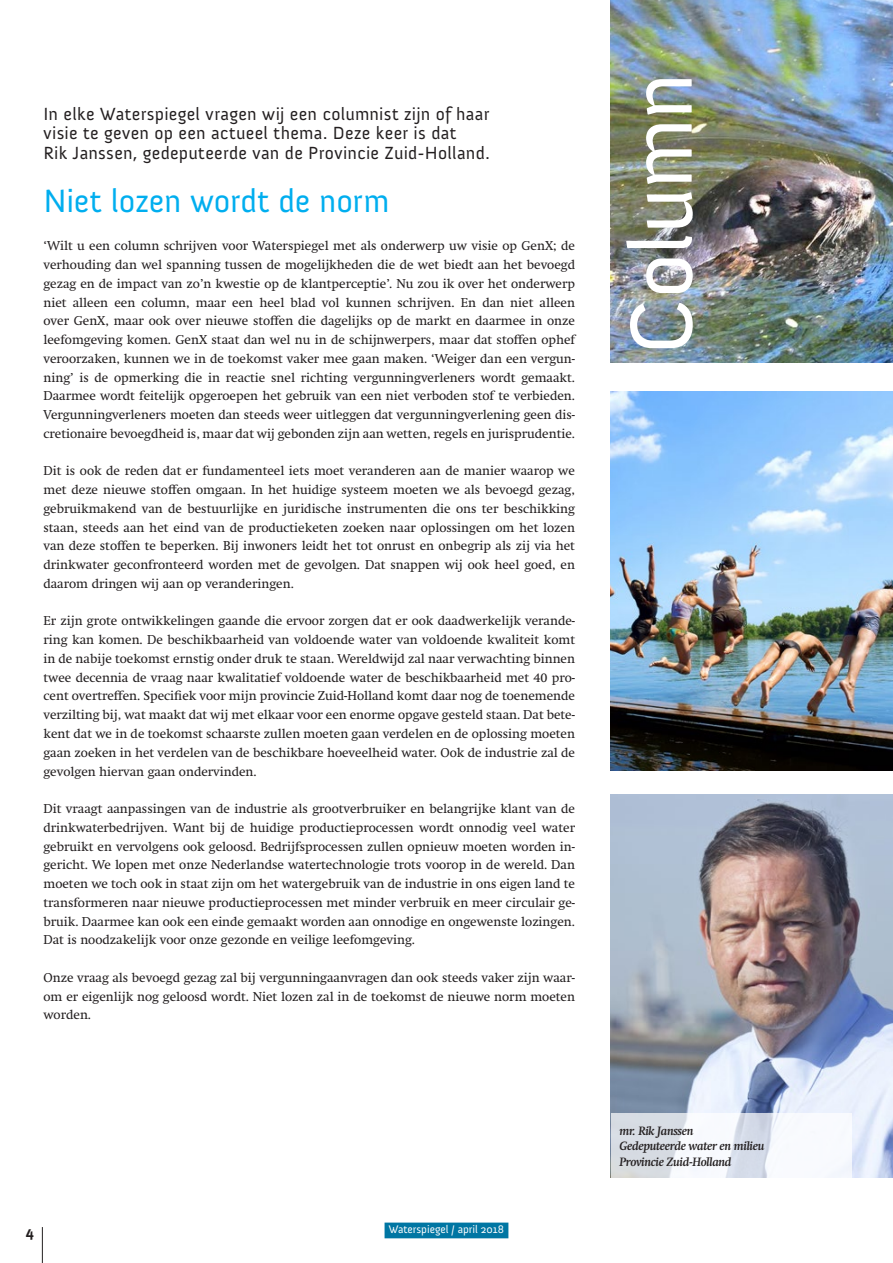
<style>
.page{position:relative;width:893px;height:1263px;background:#fff}
.page>*{position:absolute;margin:0;border:0;box-sizing:border-box;transform-origin:0 0}
.t1{font:90px "Anivers";letter-spacing:-.025em;color:#fff}
.t2{font:33px "Anivers";color:#00aeef}
.t3{font:18px/19.5px "Anivers";letter-spacing:.015em;color:#231f20}
.t4{font:700 15px "Meta Plus";color:#231f20}
.t5{font:12.75px/18.8px "Swift";color:#231f20;text-align:justify}
.t6{font:italic 700 12px/15.6px "Swift";letter-spacing:-.03em;color:#231f20}
.t7{font:11.25px "Anivers";color:#fff}
</style>
<div class="page">
<hr style="left:42px;top:1227px;width:1px;height:36px;background:#231f20">
<div style="left:385px;top:1222px;width:123px;height:16px;background:#0076a3"></div>
<hr style="left:892px;top:0;width:1px;height:400px;background:#eaeef1">
<img style="left:611px;top:794px;width:282px;height:384px">
<img style="left:611px;top:0;width:282px;height:363px">
<img style="left:611px;top:391px;width:282px;height:379px">
<svg style="left:611px;top:1113px;width:240px;height:65px"></svg>
<h3 class="t3" style="left:43px;top:104px;width:448px">In elke Waterspiegel vragen wij een columnist zijn of haar visie te geven op een actueel thema. Deze keer is dat<br>Rik Janssen, gedeputeerde van de Provincie Zuid-Holland.</h3>
<h2 class="t2" style="left:43px;top:183px;width:348px">Niet lozen wordt de norm</h2>
<p class="t5" style="left:43px;top:237px;width:533px">‘Wilt u een column schrijven voor Waterspiegel met als onderwerp uw visie op GenX; de verhouding dan wel spanning tussen de mogelijkheden die de wet biedt aan het bevoegd gezag en de impact van zo’n kwestie op de klantperceptie’. Nu zou ik over het onderwerp niet alleen een column, maar een heel blad vol kunnen schrijven. En dan niet alleen over GenX, maar ook over nieuwe stoffen die dagelijks op de markt en daarmee in onze leefomgeving komen. GenX staat dan wel nu in de schijnwerpers, maar dat stoffen ophef veroorzaken, kunnen we in de toekomst vaker mee gaan maken. ‘Weiger dan een vergun&shy;ning’ is de opmerking die in reactie snel richting vergunningverleners wordt gemaakt.<br>Daarmee wordt feitelijk opgeroepen het gebruik van een niet verboden stof te verbieden.<br>Vergunningverleners moeten dan steeds weer uitleggen dat vergunningverlening geen dis&shy;cretionaire bevoegdheid is, maar dat wij gebonden zijn aan wetten, regels en jurisprudentie.</p>
<p class="t5" style="left:43px;top:462px;width:533px">Dit is ook de reden dat er fundamenteel iets moet veranderen aan de manier waarop we met deze nieuwe stoffen omgaan. In het huidige systeem moeten we als bevoegd gezag, gebruikmakend van de bestuurlijke en juridische instrumenten die ons ter beschikking staan, steeds aan het eind van de productieketen zoeken naar oplossingen om het lozen van deze stoffen te beperken. Bij inwoners leidt het tot onrust en onbegrip als zij via het drinkwater geconfronteerd worden met de gevolgen. Dat snappen wij ook heel goed, en daarom dringen wij aan op veranderingen.</p>
<p class="t5" style="left:43px;top:612px;width:533px">Er zijn grote ontwikkelingen gaande die ervoor zorgen dat er ook daadwerkelijk verande&shy;ring kan komen. De beschikbaarheid van voldoende water van voldoende kwaliteit komt in de nabije toekomst ernstig onder druk te staan. Wereldwijd zal naar verwachting binnen twee decennia de vraag naar kwalitatief voldoende water de beschikbaarheid met 40 pro&shy;cent overtreffen. Specifiek voor mijn provincie Zuid-Holland komt daar nog de toenemende verzilting bij, wat maakt dat wij met elkaar voor een enorme opgave gesteld staan. Dat bete&shy;kent dat we in de toekomst schaarste zullen moeten gaan verdelen en de oplossing moeten gaan zoeken in het verdelen van de beschikbare hoeveelheid water. Ook de industrie zal de gevolgen hiervan gaan ondervinden.</p>
<p class="t5" style="left:43px;top:799px;width:533px">Dit vraagt aanpassingen van de industrie als grootverbruiker en belangrijke klant van de drinkwaterbedrijven. Want bij de huidige productieprocessen wordt onnodig veel water gebruikt en vervolgens ook geloosd. Bedrijfsprocessen zullen opnieuw moeten worden in&shy;gericht. We lopen met onze Nederlandse watertechnologie trots voorop in de wereld. Dan moeten we toch ook in staat zijn om het watergebruik van de industrie in ons eigen land te transformeren naar nieuwe productieprocessen met minder verbruik en meer circulair ge&shy;bruik. Daarmee kan ook een einde gemaakt worden aan onnodige en ongewenste lozingen.<br>Dat is noodzakelijk voor onze gezonde en veilige leefomgeving.</p>
<p class="t5" style="left:43px;top:968px;width:533px">Onze vraag als bevoegd gezag zal bij vergunningaanvragen dan ook steeds vaker zijn waar&shy;om er eigenlijk nog geloosd wordt. Niet lozen zal in de toekomst de nieuwe norm moeten worden.</p>
<p class="t4" style="left:26px;top:1223px;width:10px">4</p>
<p class="t7" style="left:389px;top:1223px;width:117px">Waterspiegel / april 2018</p>
<h1 class="t1" style="left:612px;top:355px;width:284px;rotate:-90deg">Column</h1>
<p class="t6" style="left:619px;top:1123px;width:147px">mr. Rik Janssen<br>Gedeputeerde water en milieu<br>Provincie Zuid-Holland</p>
</div>
